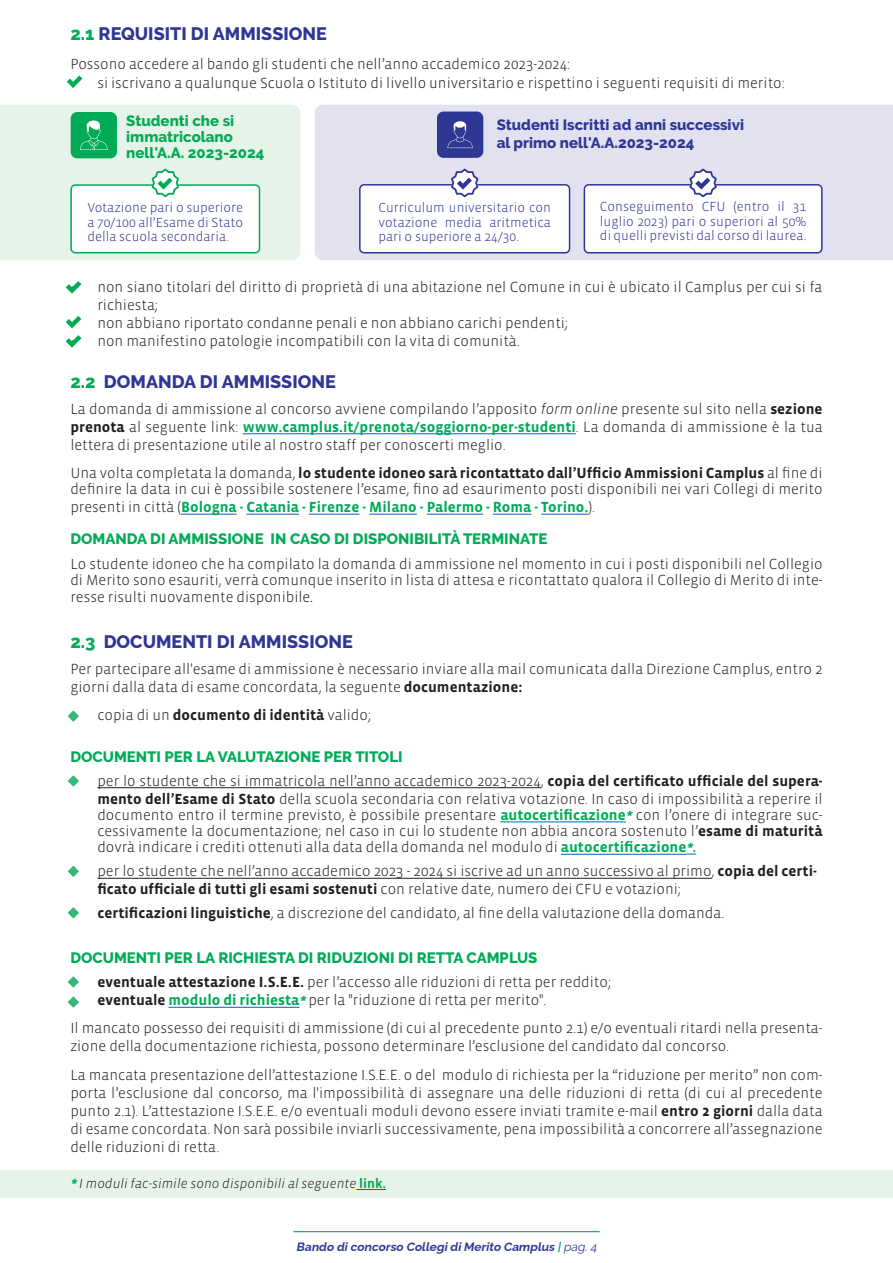
<style>
.page{position:relative;width:893px;height:1263px;background:#fff}
.page>*{position:absolute;margin:0;border:0;box-sizing:border-box;transform-origin:0 0}
.t1{font:800 18px "Raleway";color:#2f3795}
.t2{font:300 15px/18px "Vista Sans OT";color:#231f20}
.t3{font:800 15px/16.2px "Raleway";color:#00ab57}
.t4{font:700 15px "Vista Sans OT";color:#00ab57}
.t5{font:800 15px/18px "Raleway";color:#2f3795}
.t6{font:700 15px "Vista Sans OT";color:#231f20}
.t7{font:300 13.5px/14.5px "Vista Sans OT";color:#2f3795;text-align:justify}
.t8{font:italic 300 13.5px "Vista Sans OT";color:#231f20}
.t9{font:italic 700 12px "Raleway";color:#2f3795}
.s1{color:#00ab57}
.s2{font-style:italic}
.s3{font-weight:700}
.s4{font-weight:700;color:#00ab57}
.s5{font-weight:300;color:#231f20}
.s6{font-weight:400;font-size:13.5px}
.s7{font-weight:300}
.s8{font-weight:700;font-style:italic;font-size:13.5px;color:#00ab57}
.s9{font-weight:700;font-style:normal;color:#00ab57}
.s10{font-family:"Vista Sans OT";color:#00ab57}
.s11{font-weight:400}
</style>
<div class="page">
<div style="left:0;top:1170px;width:893px;height:28px;background:#e6f3e9"></div>
<hr style="left:243px;top:433px;width:333px;height:1px;background:#0563c1">
<hr style="left:181px;top:514px;width:56px;height:1px;background:#0563c1">
<hr style="left:246px;top:514px;width:53px;height:1px;background:#0563c1">
<hr style="left:309px;top:514px;width:50px;height:1px;background:#0563c1">
<hr style="left:369px;top:514px;width:48px;height:1px;background:#0563c1">
<hr style="left:427px;top:514px;width:56px;height:1px;background:#0563c1">
<hr style="left:493px;top:514px;width:38px;height:1px;background:#0563c1">
<hr style="left:541px;top:514px;width:48px;height:1px;background:#0563c1">
<hr style="left:97px;top:787px;width:444px;height:1px;background:#231f20">
<hr style="left:500px;top:822px;width:126px;height:1px;background:#0563c1">
<hr style="left:561px;top:854px;width:125px;height:1px;background:#0563c1">
<hr style="left:97px;top:878px;width:615px;height:1px;background:#231f20">
<hr style="left:169px;top:1007px;width:130px;height:1px;background:#0563c1">
<hr style="left:356px;top:1189px;width:30px;height:1px;background:#0563c1">
<svg style="left:66px;top:316px;width:15px;height:12px"></svg>
<svg style="left:66px;top:281px;width:15px;height:13px"></svg>
<svg style="left:66px;top:335px;width:15px;height:13px"></svg>
<div style="left:315px;top:105px;width:578px;height:155px;background:#e1e1f0"></div>
<div style="left:0;top:105px;width:300px;height:155px;background:#e6f3e9"></div>
<svg style="left:67px;top:75px;width:15px;height:13px"></svg>
<hr style="left:293px;top:1231px;width:307px;height:1px;background:#00ab57">
<div style="left:71px;top:185px;width:188px;height:68px;background:#fff;border-radius:4px"></div>
<div style="left:70px;top:184px;width:190px;height:69px;border:2px solid #00ab57;border-radius:4px"></div>
<div style="left:71px;top:112px;width:46px;height:46px;background:#00ab57;border-radius:7px"></div>
<svg style="left:152px;top:169px;width:27px;height:28px"></svg>
<div style="left:437px;top:112px;width:46px;height:46px;background:#2f3795;border-radius:7px"></div>
<div style="left:360px;top:185px;width:210px;height:68px;background:#fff;border-radius:4px"></div>
<div style="left:359px;top:184px;width:211px;height:69px;border:2px solid #2f3795;border-radius:4px"></div>
<div style="left:584px;top:185px;width:238px;height:68px;background:#fff;border-radius:4px"></div>
<div style="left:584px;top:184px;width:239px;height:69px;border:2px solid #2f3795;border-radius:4px"></div>
<svg style="left:447px;top:121px;width:26px;height:27px"></svg>
<svg style="left:451px;top:169px;width:27px;height:28px"></svg>
<svg style="left:689px;top:169px;width:28px;height:28px"></svg>
<svg style="left:68px;top:996px;width:11px;height:12px"></svg>
<svg style="left:68px;top:976px;width:11px;height:11px"></svg>
<svg style="left:68px;top:907px;width:11px;height:11px"></svg>
<svg style="left:68px;top:866px;width:11px;height:11px"></svg>
<svg style="left:68px;top:775px;width:11px;height:11px"></svg>
<svg style="left:68px;top:710px;width:11px;height:12px"></svg>
<svg style="left:80px;top:120px;width:28px;height:30px"></svg>
<p class="t1" style="left:70px;top:24px;width:258px"><span class="s1">2.1</span> REQUISITI DI AMMISSIONE</p>
<p class="t2" style="left:70px;top:55px;width:501px">Possono accedere al bando gli studenti che nell’anno accademico 2023-2024:</p>
<p class="t2" style="left:70px;top:74px;width:716px">• si iscrivano a qualunque Scuola o Istituto di livello universitario e rispettino i seguenti requisiti di merito:</p>
<p class="t3" style="left:126px;top:112px;width:140px">Studenti che si immatricolano nell'A.A. 2023-2024</p>
<p class="t5" style="left:497px;top:116px;width:249px">Studenti Iscritti ad anni successivi al primo nell'A.A.2023-2024</p>
<p class="t7" style="left:87px;top:200px;width:157px">Votazione pari o superiore a 70/100 all’Esame di Stato della scuola secondaria.</p>
<p class="t7" style="left:378px;top:200px;width:174px">Curriculum universitario con votazione media aritmetica pari o superiore a 24/30.</p>
<p class="t7" style="left:600px;top:199px;width:208px">Conseguimento CFU (entro il 31 luglio 2023) pari o superiori al 50% di quelli previsti dal corso di laurea.</p>
<p class="t2" style="left:97px;top:278px;width:727px;text-indent:-27px">• non siano titolari del diritto di proprietà di una abitazione nel Comune in cui è ubicato il Camplus per cui si fa richiesta;</p>
<p class="t2" style="left:70px;top:314px;width:499px">• non abbiano riportato condanne penali e non abbiano carichi pendenti;</p>
<p class="t2" style="left:70px;top:332px;width:451px">• non manifestino patologie incompatibili con la vita di comunità.</p>
<p class="t1" style="left:70px;top:372px;width:267px"><span class="s1">2.2</span> DOMANDA DI AMMISSIONE</p>
<p class="t2" style="left:70px;top:400px;width:754px;text-align:justify">La domanda di ammissione al concorso avviene compilando l’apposito <span class="s2">form online</span> presente sul sito nella <span class="s3">sezione prenota</span> al seguente link: <span class="s4">www.camplus.it/prenota/soggiorno-per-studenti</span>. La domanda di ammissione è la tua lettera di presentazione utile al nostro staff per conoscerti meglio.</p>
<p class="t2" style="left:70px;top:465px;width:754px;line-height:16.2px">Una volta completata la domanda, <span class="s3">lo studente idoneo sarà ricontattato dall’Ufficio Ammissioni Camplus</span> al fine di definire la data in cui è possibile sostenere l’esame, fino ad esaurimento posti disponibili nei vari Collegi di merito</p>
<p class="t4" style="left:70px;top:499px;width:526px"><span class="s5">presenti in città (</span>Bologna - Catania - Firenze - Milano - Palermo - Roma - Torino.<span class="s5">).</span></p>
<p class="t3" style="left:70px;top:530px;width:479px">DOMANDA DI AMMISSIONE IN CASO DI DISPONIBILITÀ TERMINATE</p>
<p class="t2" style="left:70px;top:556px;width:754px;line-height:16.2px;text-align:justify">Lo studente idoneo che ha compilato la domanda di ammissione nel momento in cui i posti disponibili nel Collegio di Merito sono esauriti, verrà comunque inserito in lista di attesa e ricontattato qualora il Collegio di Merito di inte&shy;resse risulti nuovamente disponibile<span class="s6">.</span></p>
<p class="t1" style="left:70px;top:631px;width:284px"><span class="s1">2.3</span> DOCUMENTI DI AMMISSIONE</p>
<p class="t2" style="left:70px;top:660px;width:754px">Per partecipare all'esame di ammissione è necessario inviare alla mail comunicata dalla Direzione Camplus, entro 2 giorni dalla data di esame concordata, la seguente <span class="s3">documentazione:</span></p>
<p class="t6" style="left:70px;top:707px;width:302px"><span class="s7">• copia di un</span> documento di identità <span class="s7">valido;</span></p>
<p class="t3" style="left:70px;top:748px;width:334px">DOCUMENTI PER LA VALUTAZIONE PER TITOLI</p>
<p class="t2" style="left:70px;top:772px;width:754px;text-align:right">• per lo studente che si immatricola nell’anno accademico 2023-2024, <span class="s3">copia del certificato ufficiale del supera&shy;mento dell’Esame di Stato</span> della scuola secondaria con relativa votazione. In caso di impossibilità a reperire il</p>
<p class="t2" style="left:97px;top:807px;width:727px;line-height:16.2px;text-align:justify">documento entro il termine previsto, è possibile presentare <span class="s4">autocertificazione</span><span class="s8">*</span>con l’onere di integrare suc&shy;cessivamente la documentazione; nel caso in cui lo studente non abbia ancora sostenuto l’<span class="s3">esame di maturità </span>dovrà indicare i crediti ottenuti alla data della domanda nel modulo di <span class="s4">autocertificazione</span><span class="s8">*.</span></p>
<p class="t2" style="left:97px;top:862px;width:721px;text-indent:-27px">• per lo studente che nell’anno accademico 2023 - 2024 si iscrive ad un anno successivo al primo, <span class="s3">copia del certi&shy;ficato ufficiale di tutti gli esami sostenuti</span> con relative date, numero dei CFU e votazioni;</p>
<p class="t2" style="left:70px;top:904px;width:656px"><span class="s3">• certificazioni linguistiche</span>, a discrezione del candidato, al fine della valutazione della domanda.</p>
<p class="t3" style="left:70px;top:950px;width:469px">DOCUMENTI PER LA RICHIESTA DI RIDUZIONI DI RETTA CAMPLUS</p>
<p class="t2" style="left:70px;top:973px;width:542px"><span class="s3">• eventuale attestazione I.S.E.E.</span> per l’accesso alle riduzioni di retta per reddito;</p>
<p class="t2" style="left:70px;top:991px;width:478px"><span class="s3">• eventuale</span> <span class="s4">modulo di richiesta</span><span class="s8">*</span>per la "riduzione di retta per merito".</p>
<p class="t2" style="left:70px;top:1020px;width:754px">Il mancato possesso dei requisiti di ammissione (di cui al precedente punto 2.1) e/o eventuali ritardi nella presenta&shy;zione della documentazione richiesta, possono determinare l’esclusione del candidato dal concorso.</p>
<p class="t2" style="left:70px;top:1066px;width:754px;text-align:justify">La mancata presentazione dell’attestazione I.S.E.E. o del modulo di richiesta per la “riduzione per merito” non com&shy;porta l’esclusione dal concorso, ma l'impossibilità di assegnare una delle riduzioni di retta (di cui al precedente punto 2.1). L’attestazione I.S.E.E. e/o eventuali moduli devono essere inviati tramite e-mail <span class="s3">entro 2 giorni</span> dalla data di esame concordata. Non sarà possibile inviarli successivamente, pena impossibilità a concorrere all’assegnazione delle riduzioni di retta.</p>
<p class="t8" style="left:70px;top:1176px;width:317px"><span class="s4">*</span> I moduli fac-simile sono disponibili al seguente <span class="s9">link.</span></p>
<p class="t9" style="left:296px;top:1237px;width:304px">Bando diconcorso CollegidiMerito Camplus <span class="s10">|</span> <span class="s11">pag.4</span></p>
</div>
